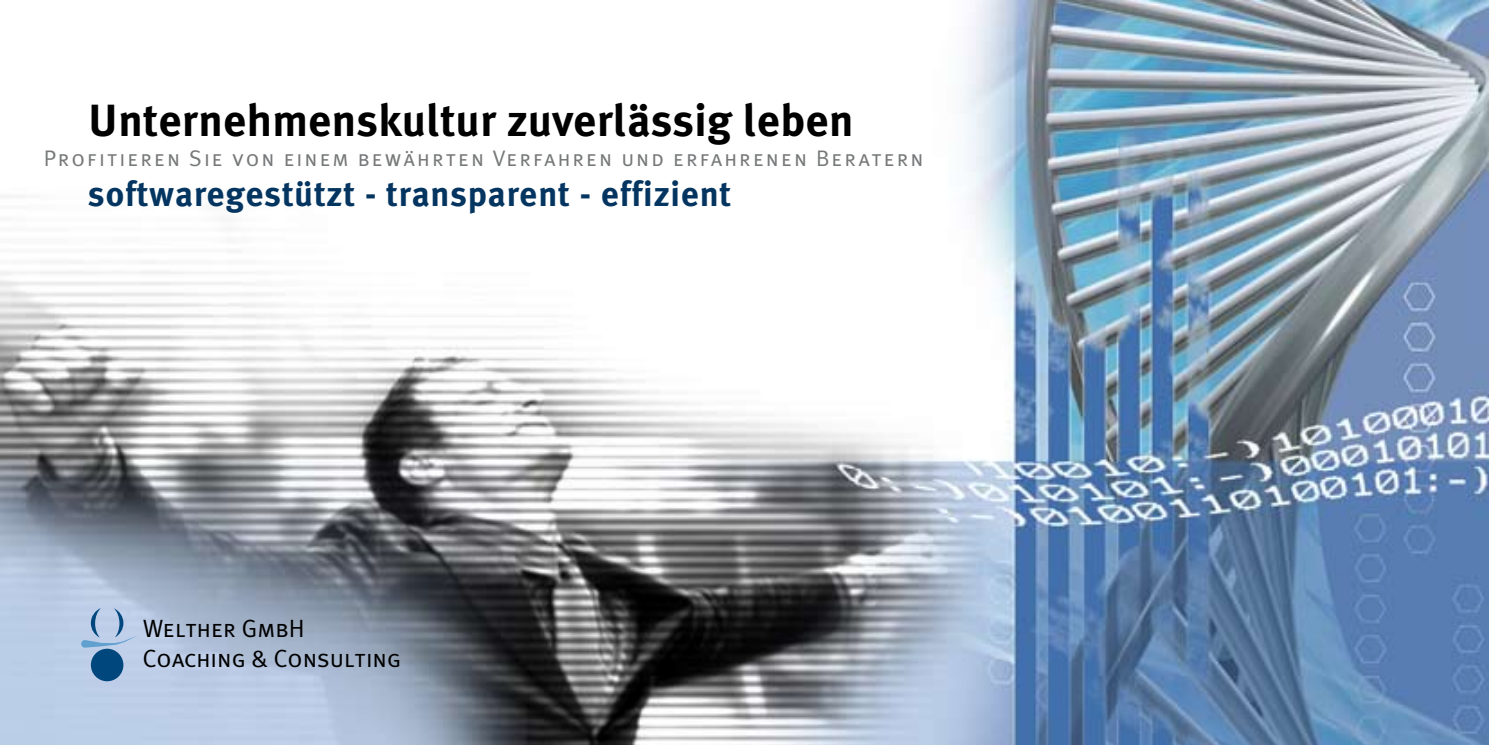
<style>
.page{position:relative;width:1489px;height:745px;background:#fff}
.page>*{position:absolute;margin:0;border:0;box-sizing:border-box;transform-origin:0 0}
.t1{font:700 45px "Meta Plus";letter-spacing:.01em;color:#000}
.t2{font:700 35px "Meta Plus";letter-spacing:.025em;color:#033560}
.t3{font:25px/30px "Meta Plus Normal Caps";color:#000}
.t4{font:22.5px "Meta Plus Normal Caps";letter-spacing:.09em;color:#767879}
</style>
<div class="page">
<img style="left:0;top:0;width:1488px;height:744px">
<div style="left:91px;top:648px;width:32px;height:32px;background:#00477e;border-radius:50%"></div>
<svg style="left:81px;top:607px;width:57px;height:40px;background:#a8c0de"></svg>
<h1 class="t1" style="left:88px;top:94px;width:766px">Unternehmenskultur zuverlässig leben</h1>
<h2 class="t2" style="left:88px;top:174px;width:644px">softwaregestützt - transparent - effizient</h2>
<p class="t4" style="left:44px;top:145px;width:881px">Profitieren Sie von einem bewährten Verfahren und erfahrenen Beratern</p>
<p class="t3" style="left:143px;top:612px;width:259px">Welther GmbH<br>Coaching &amp; Consulting</p>
</div>
